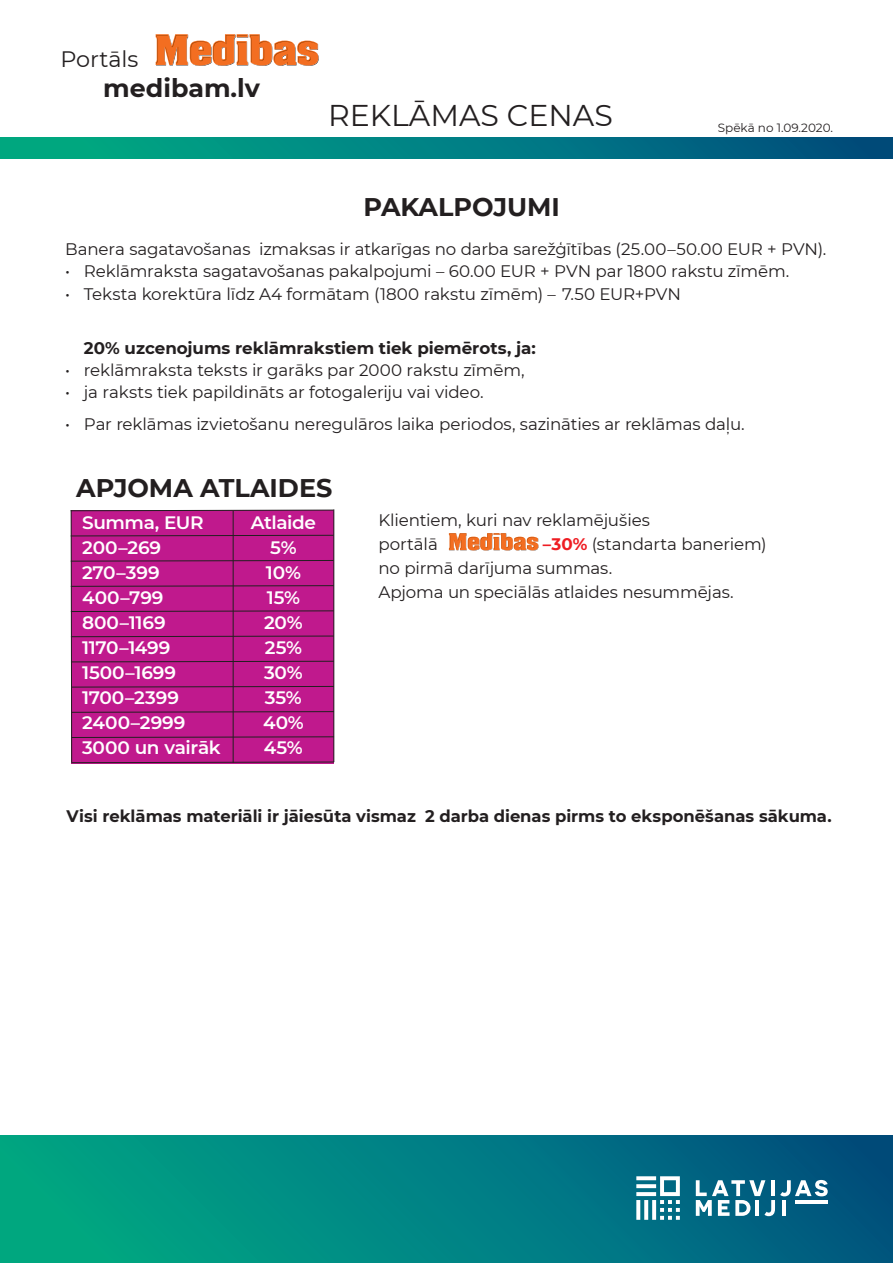
<style>
.page{position:relative;width:893px;height:1263px;background:#fff}
.page>*{position:absolute;margin:0;border:0;box-sizing:border-box;transform-origin:0 0}
.t1{font:30px "Montserrat";color:#231f20}
.t2{font:700 25.5px "Montserrat";color:#231f20}
.t3{font:700 25.35px "Montserrat";color:#231f20}
.t4{font:22.35px "Montserrat";color:#231f20}
.t5{font:600 18px "Montserrat";letter-spacing:-.01em;color:#fff}
.t6{font:16.65px/24px "Montserrat";letter-spacing:-.01em;color:#231f20}
.t7{font:700 16.65px "Montserrat";color:#231f20}
.t8{font:12px "Montserrat";color:#231f20}
.s1{font-weight:700;color:#ee1d23}
</style>
<div class="page">
<div style="left:0;top:1135px;width:893px;height:128px;background:linear-gradient(to right,#00ac84,#005281)"></div>
<div style="left:0;top:137px;width:893px;height:22px;background:linear-gradient(to right,#00b184,#004d80)"></div>
<svg style="left:70px;top:509px;width:265px;height:254px;background:#b61a86"></svg>
<hr style="left:233px;top:511px;width:1px;height:252px;background:#231f20">
<svg style="left:696px;top:1180px;width:132px;height:36px"></svg>
<hr style="left:782px;top:1200px;width:4px;height:16px;background:#fff">
<svg style="left:636px;top:1176px;width:44px;height:44px"></svg>
<svg style="left:156px;top:34px;width:163px;height:32px"></svg>
<svg style="left:449px;top:533px;width:90px;height:18px"></svg>
<h3 class="t4" style="left:60px;top:43px;width:80px">Portāls</h3>
<h3 class="t3" style="left:103px;top:70px;width:158px">medibam.lv</h3>
<h1 class="t1" style="left:328px;top:95px;width:286px">REKLĀMAS CENAS</h1>
<h2 class="t2" style="left:363px;top:189px;width:198px">PAKALPOJUMI</h2>
<p class="t8" style="left:718px;top:119px;width:117px">Spēkā no 1.09.2020.</p>
<p class="t6" style="left:65px;top:237px;width:763px">Banera sagatavošanas izmaksas ir atkarīgas no darba sarežģītības (25.00–50.00 EUR + PVN).</p>
<p class="t6" style="left:65px;top:259px;width:726px">• Reklāmraksta sagatavošanas pakalpojumi – 60.00 EUR + PVN par 1800 rakstu zīmēm.</p>
<p class="t6" style="left:65px;top:281px;width:617px">• Teksta korektūra līdz A4 formātam (1800 rakstu zīmēm) – 7.50 EUR+PVN</p>
<p class="t7" style="left:84px;top:336px;width:454px">20% uzcenojums reklāmrakstiem tiek piemērots, ja:</p>
<p class="t6" style="left:65px;top:358px;width:461px">• reklāmraksta teksts ir garāks par 2000 rakstu zīmēm,</p>
<p class="t6" style="left:65px;top:380px;width:420px">• ja raksts tiek papildināts ar fotogaleriju vai video.</p>
<p class="t6" style="left:65px;top:412px;width:681px">• Par reklāmas izvietošanu neregulāros laika periodos, sazināties ar reklāmas daļu.</p>
<h2 class="t2" style="left:76px;top:470px;width:258px">APJOMA ATLAIDES</h2>
<p class="t5" style="left:82px;top:510px;width:123px">Summa, EUR</p>
<p class="t5" style="left:251px;top:510px;width:67px">Atlaide</p>
<p class="t5" style="left:82px;top:535px;width:81px">200–269</p>
<p class="t5" style="left:270px;top:535px;width:28px">5%</p>
<p class="t5" style="left:82px;top:560px;width:79px">270–399</p>
<p class="t5" style="left:266px;top:560px;width:37px">10%</p>
<p class="t5" style="left:82px;top:585px;width:83px">400–799</p>
<p class="t5" style="left:267px;top:585px;width:35px">15%</p>
<p class="t5" style="left:82px;top:610px;width:85px">800–1169</p>
<p class="t5" style="left:264px;top:610px;width:40px">20%</p>
<p class="t5" style="left:82px;top:635px;width:90px">1170–1499</p>
<p class="t5" style="left:265px;top:635px;width:39px">25%</p>
<p class="t5" style="left:82px;top:660px;width:96px">1500–1699</p>
<p class="t5" style="left:264px;top:660px;width:40px">30%</p>
<p class="t5" style="left:82px;top:685px;width:98px">1700–2399</p>
<p class="t5" style="left:265px;top:685px;width:38px">35%</p>
<p class="t5" style="left:82px;top:710px;width:105px">2400–2999</p>
<p class="t5" style="left:263px;top:710px;width:42px">40%</p>
<p class="t5" style="left:82px;top:735px;width:140px">3000 un vairāk</p>
<p class="t5" style="left:264px;top:735px;width:40px">45%</p>
<p class="t6" style="left:378px;top:508px;width:273px">Klientiem, kuri nav reklamējušies portālā</p>
<p class="t6" style="left:378px;top:532px;width:390px;text-indent:164px"><span class="s1">–30%</span> (standarta baneriem) no pirmā darījuma summas.<br>Apjoma un speciālās atlaides nesummējas.</p>
<p class="t7" style="left:67px;top:804px;width:767px">Visi reklāmas materiāli ir jāiesūta vismaz 2 darba dienas pirms to eksponēšanas sākuma.</p>
</div>
